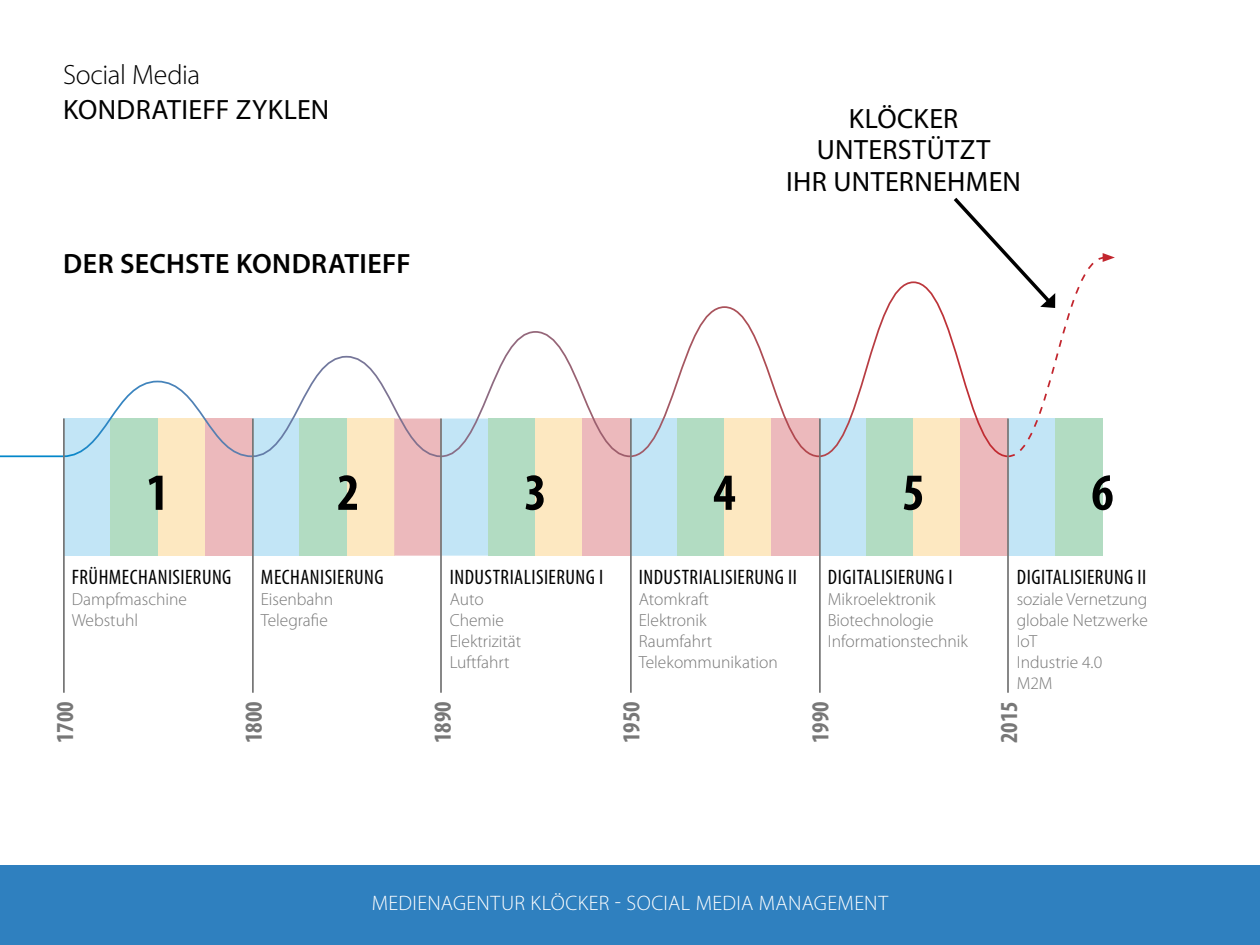
<style>
.page{position:relative;width:1260px;height:945px;background:#fff}
.page>*{position:absolute;margin:0;border:0;box-sizing:border-box;transform-origin:0 0}
.t1{font:700 condensed 52.5px "Myriad Pro";color:#000}
.t2{font:28px/31.5px "Myriad Pro";letter-spacing:.015em;color:#000;text-align:center}
.t3{font:600 28px "Myriad Pro";letter-spacing:.015em;color:#000}
.t4{font:300 28px "Myriad Pro";letter-spacing:-.015em;color:#000}
.t5{font:700 condensed 24.5px "Myriad Pro";color:#777}
.t6{font:condensed 21px "Myriad Pro";letter-spacing:.02em;color:#000}
.t7{font:300 21px "Myriad Pro";letter-spacing:.015em;color:#fff}
.t8{font:300 17.5px/21px "Myriad Pro";color:#777}
</style>
<div class="page">
<div style="left:0;top:865px;width:1260px;height:80px;background:#2f80bf"></div>
<div style="left:64px;top:419px;width:47px;height:137px;background:#c2e5f6"></div>
<div style="left:111px;top:419px;width:47px;height:137px;background:#b2dcc2"></div>
<div style="left:158px;top:419px;width:47px;height:137px;background:#fde8c1"></div>
<div style="left:205px;top:419px;width:48px;height:137px;background:#ecb9bc"></div>
<div style="left:488px;top:419px;width:48px;height:137px;background:#b2dcc2"></div>
<div style="left:536px;top:419px;width:47px;height:137px;background:#fde8c1"></div>
<div style="left:583px;top:419px;width:47px;height:137px;background:#ecb9bc"></div>
<div style="left:819px;top:419px;width:47px;height:137px;background:#c2e5f6"></div>
<div style="left:866px;top:419px;width:48px;height:137px;background:#b2dcc2"></div>
<div style="left:914px;top:419px;width:47px;height:137px;background:#fde8c1"></div>
<div style="left:961px;top:419px;width:47px;height:137px;background:#ecb9bc"></div>
<div style="left:253px;top:419px;width:47px;height:137px;background:#c2e5f6"></div>
<div style="left:300px;top:419px;width:47px;height:137px;background:#b2dcc2"></div>
<div style="left:347px;top:419px;width:47px;height:137px;background:#fde8c1"></div>
<svg style="left:394px;top:458px;width:94px;height:98px;background:#d7cfd9"></svg>
<div style="left:630px;top:419px;width:47px;height:137px;background:#c2e5f6"></div>
<div style="left:677px;top:419px;width:47px;height:137px;background:#b2dcc2"></div>
<div style="left:724px;top:419px;width:48px;height:137px;background:#fde8c1"></div>
<div style="left:772px;top:419px;width:47px;height:137px;background:#ecb9bc"></div>
<div style="left:1008px;top:419px;width:47px;height:137px;background:#c2e5f6"></div>
<div style="left:1055px;top:419px;width:47px;height:137px;background:#b2dcc2"></div>
<svg style="left:0;top:281px;width:950px;height:177px"></svg>
<hr style="left:440px;top:419px;width:2px;height:274px;background:#777">
<hr style="left:252px;top:419px;width:2px;height:274px;background:#777">
<hr style="left:63px;top:419px;width:2px;height:274px;background:#777">
<hr style="left:1007px;top:419px;width:2px;height:274px;background:#777">
<hr style="left:819px;top:419px;width:2px;height:274px;background:#777">
<hr style="left:630px;top:419px;width:2px;height:274px;background:#777">
<svg style="left:950px;top:197px;width:165px;height:261px"></svg>
<h2 class="t4" style="left:63px;top:59px;width:139px">Social Media</h2>
<h2 class="t2" style="left:63px;top:93px;width:268px">KONDRATIEFF ZYKLEN</h2>
<h2 class="t3" style="left:63px;top:246px;width:349px">DER SECHSTE KONDRATIEFF</h2>
<h2 class="t2" style="left:786px;top:102px;width:236px">KLÖCKER<br>UNTERSTÜTZT<br>IHR UNTERNEHMEN</h2>
<h1 class="t1" style="left:146px;top:460px;width:24px">1</h1>
<h1 class="t1" style="left:337px;top:460px;width:24px">2</h1>
<h1 class="t1" style="left:524px;top:460px;width:24px">3</h1>
<h1 class="t1" style="left:713px;top:460px;width:24px">4</h1>
<h1 class="t1" style="left:902px;top:460px;width:24px">5</h1>
<h1 class="t1" style="left:1091px;top:460px;width:24px">6</h1>
<p class="t6" style="left:72px;top:564px;width:161px">FRÜHMECHANISIERUNG</p>
<p class="t8" style="left:72px;top:589px;width:117px">Dampfmaschine<br>Webstuhl</p>
<p class="t6" style="left:261px;top:564px;width:124px">MECHANISIERUNG</p>
<p class="t8" style="left:261px;top:589px;width:74px">Eisenbahn<br>Telegrafie</p>
<p class="t6" style="left:450px;top:564px;width:155px">INDUSTRIALISIERUNG I</p>
<p class="t8" style="left:450px;top:589px;width:73px">Auto<br>Chemie<br>Elektrizität<br>Luftfahrt</p>
<p class="t6" style="left:639px;top:564px;width:159px">INDUSTRIALISIERUNG II</p>
<p class="t8" style="left:639px;top:589px;width:141px">Atomkraft<br>Elektronik<br>Raumfahrt<br>Telekommunikation</p>
<p class="t6" style="left:828px;top:564px;width:126px">DIGITALISIERUNG I</p>
<p class="t8" style="left:828px;top:589px;width:142px">Mikroelektronik<br>Biotechnologie<br>Informationstechnik</p>
<p class="t6" style="left:1017px;top:564px;width:131px">DIGITALISIERUNG II</p>
<p class="t8" style="left:1017px;top:589px;width:133px">soziale Vernetzung globale Netzwerke<br>IoT<br>Industrie 4.0<br>M2M</p>
<h3 class="t5" style="left:50px;top:743px;width:43px;rotate:-90deg">1700</h3>
<h3 class="t5" style="left:238px;top:743px;width:43px;rotate:-90deg">1800</h3>
<h3 class="t5" style="left:427px;top:743px;width:43px;rotate:-90deg">1890</h3>
<h3 class="t5" style="left:616px;top:743px;width:43px;rotate:-90deg">1950</h3>
<h3 class="t5" style="left:805px;top:743px;width:43px;rotate:-90deg">1990</h3>
<h3 class="t5" style="left:994px;top:743px;width:43px;rotate:-90deg">2015</h3>
<p class="t7" style="left:372px;top:892px;width:518px">MEDIENAGENTUR KLÖCKER - SOCIAL MEDIA MANAGEMENT</p>
</div>
